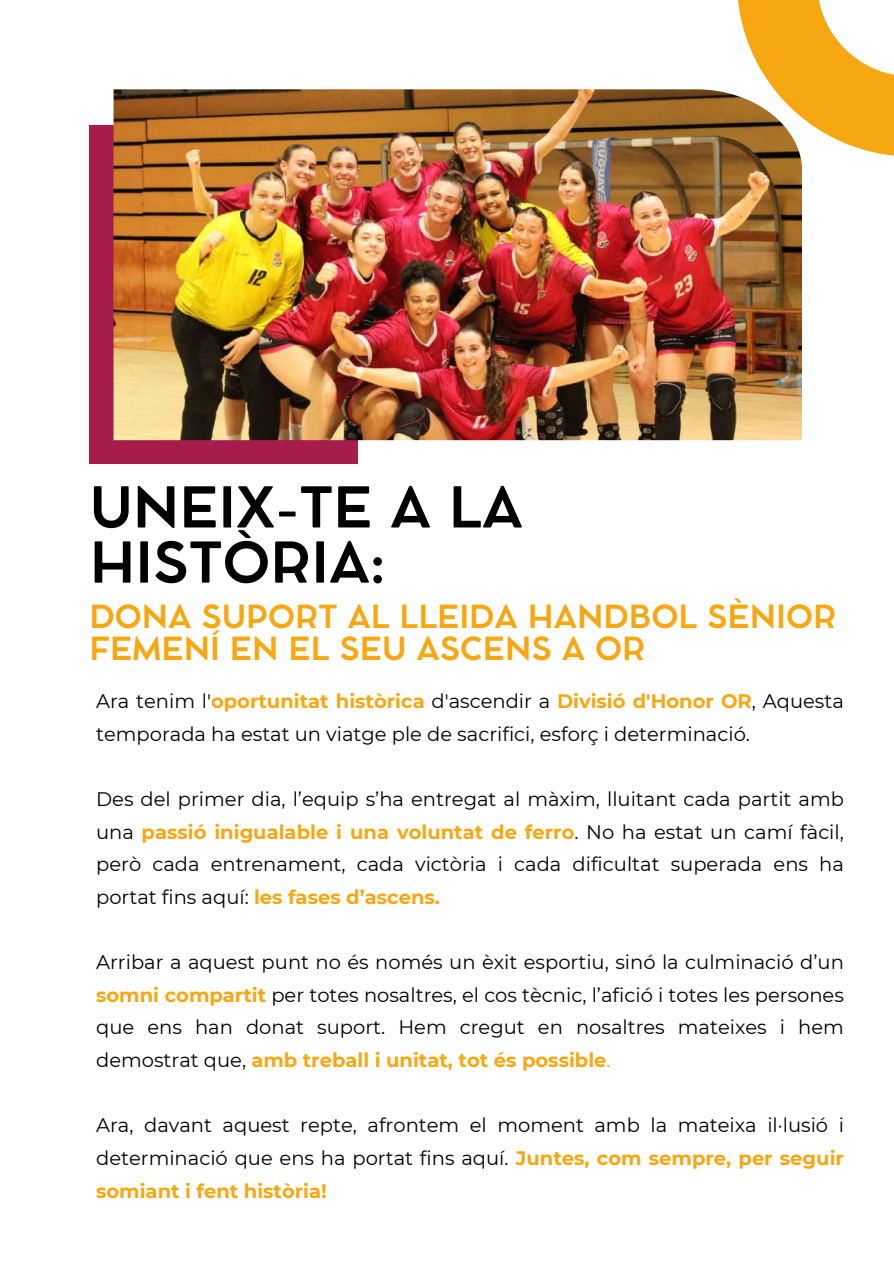
<style>
.page{position:relative;width:894px;height:1264px;background:#fff}
.page>*{position:absolute;margin:0;border:0;box-sizing:border-box;transform-origin:0 0}
.t1{font:700 55.5px/55.2px "Cocomat Pro";color:#000}
.t2{font:700 31.5px/31.5px "Cocomat Pro";color:#f7a711}
.t3{font:19.5px/32.7px "Montserrat";color:#000;text-align:justify}
.s1{font-weight:700;color:#f7a711}
.s2{color:#f7a711}
</style>
<div class="page">
<div style="left:89px;top:126px;width:268px;height:338px;background:#a61c4a"></div>
<img style="left:113px;top:89px;width:688px;height:351px">
<svg style="left:736px;top:0;width:157px;height:156px"></svg>
<h1 class="t1" style="left:90px;top:484px;width:434px">UNEIX-TE A LA<br>HISTÒRIA:</h1>
<h2 class="t2" style="left:89px;top:604px;width:748px">DONA SUPORT AL LLEIDA HANDBOL SÈNIOR<br>FEMENÍ EN EL SEU ASCENS A OR</h2>
<p class="t3" style="left:96px;top:684px;width:749px">Ara tenim l'<span class="s1">oportunitat històrica</span> d'ascendir a <span class="s1">Divisió d'Honor OR</span>, Aquesta temporada ha estat un viatge ple de sacrifici, esforç i determinació.</p>
<p class="t3" style="left:96px;top:782px;width:749px">Des del primer dia, l’equip s’ha entregat al màxim, lluitant cada partit amb una <span class="s1">passió inigualable i una voluntat de ferro</span>. No ha estat un camí fàcil, però cada entrenament, cada victòria i cada dificultat superada ens ha portat fins aquí: <span class="s1">les fases d’ascens.</span></p>
<p class="t3" style="left:96px;top:945px;width:749px">Arribar a aquest punt no és només un èxit esportiu, sinó la culminació d’un <span class="s1">somni compartit</span> per totes nosaltres, el cos tècnic, l’afició i totes les persones que ens han donat suport. Hem cregut en nosaltres mateixes i hem demostrat que, <span class="s1">amb treball i unitat, tot és possible</span><span class="s2">.</span></p>
<p class="t3" style="left:96px;top:1108px;width:749px">Ara, davant aquest repte, afrontem el moment amb la mateixa il·lusió i determinació que ens ha portat fins aquí. <span class="s1">Juntes, com sempre, per seguir somiant i fent història!</span></p>
</div>
